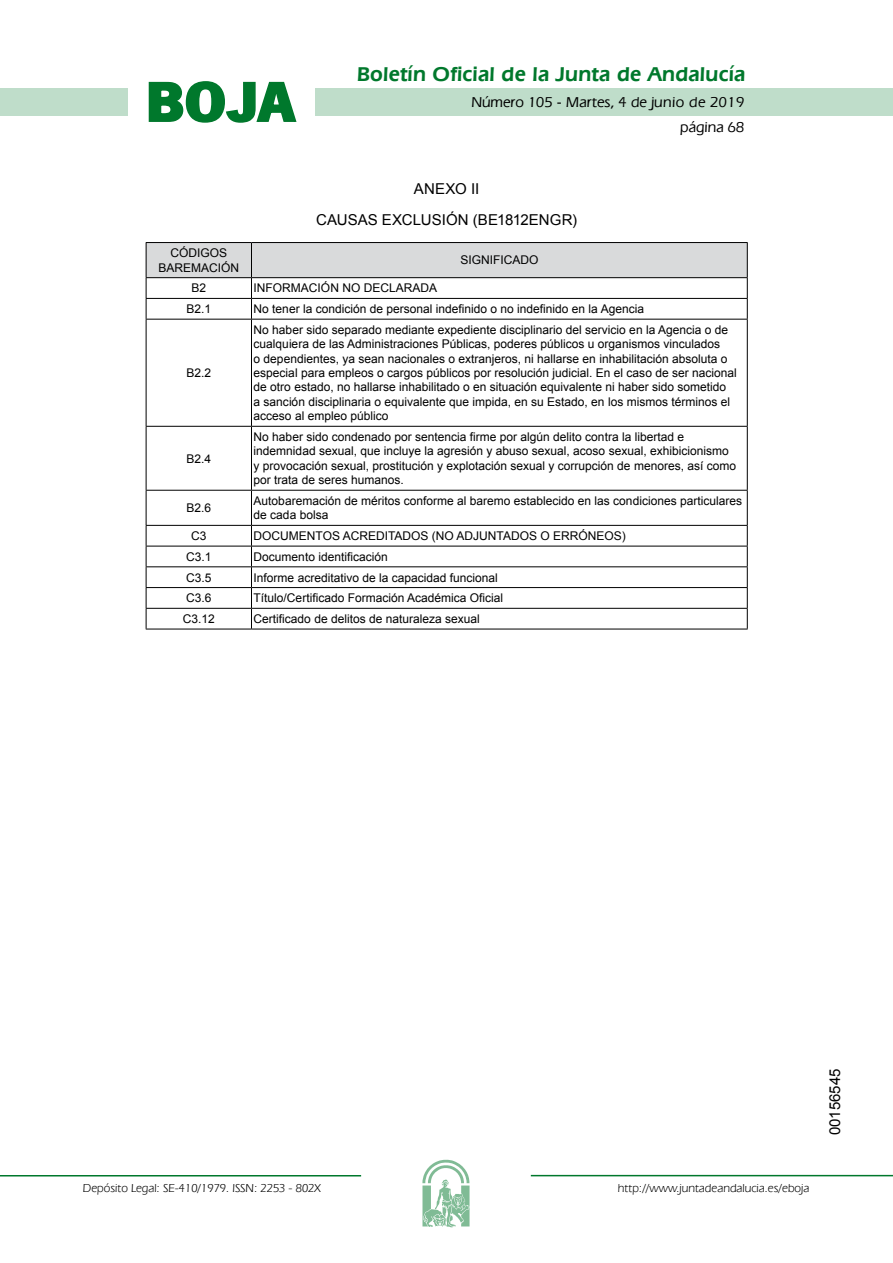
<style>
.page{position:relative;width:893px;height:1263px;background:#fff}
.page>*{position:absolute;margin:0;border:0;box-sizing:border-box;transform-origin:0 0}
.t1{font:700 57.75px "News Got T";color:#00782c;scale:1.14 1}
.t2{font:600 21px "Eras IT Cby BT";letter-spacing:.01em;color:#00782c}
.t3{font:15px/30.8px "Arial";color:#000;text-align:center}
.t4{font:500 15px/24.5px "Eras IT Cby BT";color:#000;text-align:right}
.t5{font:12px/14.4px "Arial";color:#000}
.t6{font:12px "Eras IT Cby BT";color:#000}
</style>
<div class="page">
<div style="left:315px;top:88px;width:577px;height:28px;background:#bfddca"></div>
<div style="left:0;top:88px;width:128px;height:28px;background:#bfddca"></div>
<hr style="left:0;top:1175px;width:361px;height:2px;background:#00782c">
<svg style="left:422px;top:1159px;width:47px;height:68px"></svg>
<hr style="left:531px;top:1175px;width:361px;height:1px;background:#00782c">
<svg style="left:148px;top:81px;width:149px;height:42px"></svg>
<hr style="left:146px;top:242px;width:105px;height:1px;background:#000">
<hr style="left:251px;top:242px;width:496px;height:1px;background:#000">
<svg style="left:146px;top:243px;width:602px;height:76px"></svg>
<hr style="left:146px;top:319px;width:105px;height:1px;background:#000">
<hr style="left:146px;top:320px;width:1px;height:106px;background:#000">
<hr style="left:251px;top:319px;width:496px;height:1px;background:#000">
<hr style="left:251px;top:320px;width:1px;height:106px;background:#000">
<hr style="left:747px;top:320px;width:1px;height:106px;background:#000">
<hr style="left:146px;top:426px;width:105px;height:1px;background:#000">
<hr style="left:146px;top:427px;width:1px;height:63px;background:#000">
<hr style="left:251px;top:426px;width:496px;height:1px;background:#000">
<hr style="left:251px;top:427px;width:1px;height:63px;background:#000">
<hr style="left:747px;top:427px;width:1px;height:63px;background:#000">
<hr style="left:146px;top:490px;width:105px;height:1px;background:#000">
<hr style="left:146px;top:491px;width:1px;height:34px;background:#000">
<hr style="left:251px;top:490px;width:496px;height:1px;background:#000">
<hr style="left:251px;top:491px;width:1px;height:34px;background:#000">
<hr style="left:747px;top:491px;width:1px;height:34px;background:#000">
<hr style="left:146px;top:525px;width:105px;height:1px;background:#000">
<hr style="left:251px;top:525px;width:496px;height:1px;background:#000">
<hr style="left:146px;top:546px;width:105px;height:1px;background:#000">
<hr style="left:251px;top:546px;width:496px;height:1px;background:#000">
<hr style="left:146px;top:566px;width:105px;height:1px;background:#000">
<hr style="left:251px;top:566px;width:496px;height:1px;background:#000">
<hr style="left:146px;top:587px;width:105px;height:1px;background:#000">
<hr style="left:251px;top:587px;width:496px;height:1px;background:#000">
<hr style="left:146px;top:608px;width:105px;height:1px;background:#000">
<svg style="left:146px;top:526px;width:1px;height:103px"></svg>
<hr style="left:251px;top:608px;width:496px;height:1px;background:#000">
<svg style="left:251px;top:526px;width:1px;height:103px"></svg>
<svg style="left:747px;top:526px;width:1px;height:103px"></svg>
<hr style="left:146px;top:629px;width:105px;height:1px;background:#000">
<hr style="left:251px;top:629px;width:496px;height:1px;background:#000">
<h1 class="t1" style="left:145px;top:68px;width:133px">BOJA</h1>
<h2 class="t2" style="left:357px;top:62px;width:390px">Boletín Oficial de la Junta de Andalucía</h2>
<p class="t4" style="left:471px;top:90px;width:274px">Número 105 - Martes, 4 de junio de 2019 página 68</p>
<p class="t3" style="left:316px;top:173px;width:262px">ANEXO II<br>CAUSAS EXCLUSIÓN (BE1812ENGR)</p>
<p class="t5" style="left:158px;top:246px;width:82px;text-align:center">CÓDIGOS<br>BAREMACIÓN</p>
<p class="t5" style="left:460px;top:253px;width:80px">SIGNIFICADO</p>
<p class="t5" style="left:191px;top:281px;width:16px">B2</p>
<p class="t5" style="left:253px;top:281px;width:185px">INFORMACIÓN NO DECLARADA</p>
<p class="t5" style="left:186px;top:302px;width:26px">B2.1</p>
<p class="t5" style="left:253px;top:302px;width:392px">No tener la condición de personal indefinido o no indefinido en la Agencia</p>
<p class="t5" style="left:186px;top:366px;width:26px">B2.2</p>
<p class="t5" style="left:186px;top:451px;width:26px">B2.4</p>
<p class="t5" style="left:253px;top:323px;width:484px">No haber sido separado mediante expediente disciplinario del servicio en la Agencia o de cualquiera de las Administraciones Públicas, poderes públicos u organismos vinculados<br>o dependientes, ya sean nacionales o extranjeros, ni hallarse en inhabilitación absoluta o especial para empleos o cargos públicos por resolución judicial. En el caso de ser nacional de otro estado, no hallarse inhabilitado o en situación equivalente ni haber sido sometido<br>a sanción disciplinaria o equivalente que impida, en su Estado, en los mismos términos el acceso al empleo público</p>
<p class="t5" style="left:253px;top:430px;width:484px">No haber sido condenado por sentencia firme por algún delito contra la libertad e indemnidad sexual, que incluye la agresión y abuso sexual, acoso sexual, exhibicionismo y provocación sexual, prostitución y explotación sexual y corrupción de menores, así como por trata de seres humanos.</p>
<p class="t5" style="left:186px;top:501px;width:26px">B2.6</p>
<p class="t5" style="left:253px;top:494px;width:490px">Autobaremación de méritos conforme al baremo establecido en las condiciones particulares de cada bolsa</p>
<p class="t5" style="left:191px;top:529px;width:17px">C3</p>
<p class="t5" style="left:253px;top:529px;width:374px">DOCUMENTOS ACREDITADOS (NO ADJUNTADOS O ERRÓNEOS)</p>
<p class="t5" style="left:186px;top:550px;width:27px">C3.1</p>
<p class="t5" style="left:253px;top:550px;width:136px">Documento identificación</p>
<p class="t5" style="left:186px;top:570px;width:27px">C3.5</p>
<p class="t5" style="left:253px;top:570px;width:246px">Informe acreditativo de la capacidad funcional</p>
<p class="t5" style="left:186px;top:591px;width:27px">C3.6</p>
<p class="t5" style="left:253px;top:591px;width:251px">Título/Certificado Formación Académica Oficial</p>
<p class="t5" style="left:183px;top:612px;width:34px">C3.12</p>
<p class="t5" style="left:253px;top:612px;width:228px">Certificado de delitos de naturaleza sexual</p>
<p class="t6" style="left:83px;top:1181px;width:239px">Depósito Legal: SE-410/1979. ISSN: 2253 - 802X</p>
<p class="t6" style="left:618px;top:1181px;width:193px">http://www.juntadeandalucia.es/eboja</p>
<p class="t3" style="left:819px;top:1135px;width:68px;rotate:-90deg">00156545</p>
</div>
